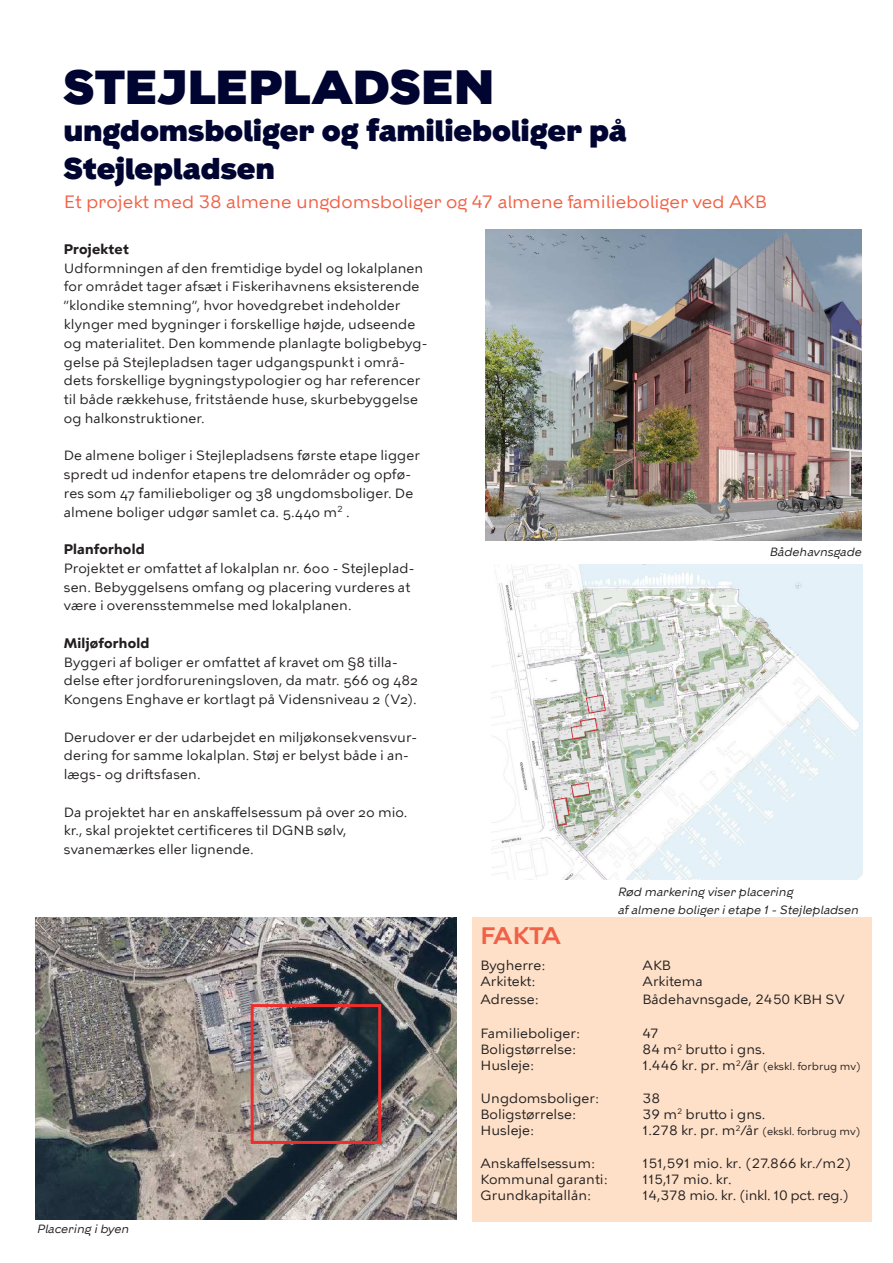
<style>
.page{position:relative;width:893px;height:1263px;background:#fff}
.page>*{position:absolute;margin:0;border:0;box-sizing:border-box;transform-origin:0 0}
.t1{font:900 48px "KBH";letter-spacing:.005em;color:#000431}
.t2{font:900 30px/37.5px "KBH";letter-spacing:.005em;color:#000431}
.t3{font:600 24px "KBH";letter-spacing:-.05em;color:#f16146}
.t4{font:18px "KBH";color:#f16146}
.t5{font:13.5px/18.8px "KBH Tekst";letter-spacing:.005em;color:#231f20}
.t6{font:700 13.5px "KBH Tekst";letter-spacing:.015em;color:#231f20}
.t7{font:13.5px "KBH Tekst";letter-spacing:-.02em;color:#231f20}
.t8{font:italic 12px/18px "KBH";color:#231f20}
.t9{font:10.5px "KBH Tekst";color:#231f20}
.s1{font-size:13.5px}
</style>
<div class="page">
<div style="left:472px;top:918px;width:399px;height:304px;background:#fde0c7"></div>
<img style="left:486px;top:230px;width:376px;height:311px">
<img style="left:492px;top:564px;width:370px;height:315px">
<svg style="left:571px;top:695px;width:35px;height:45px;background:#cbc0bb"></svg>
<svg style="left:553px;top:782px;width:37px;height:44px;background:#c3beb4"></svg>
<img style="left:35px;top:918px;width:421px;height:302px">
<div style="left:251px;top:1004px;width:130px;height:140px;border:3px solid #ee2e2c"></div>
<h1 class="t1" style="left:64px;top:67px;width:432px">STEJLEPLADSEN</h1>
<h2 class="t2" style="left:64px;top:115px;width:564px">ungdomsboliger og familieboliger på<br>Stejlepladsen</h2>
<h3 class="t4" style="left:64px;top:193px;width:705px">Et projekt med 38 almene ungdomsboliger og 47 almene familieboliger ved AKB</h3>
<p class="t6" style="left:64px;top:244px;width:67px">Projektet</p>
<p class="t5" style="left:64px;top:258px;width:365px">Udformningen af den fremtidige bydel og lokalplanen for området tager afsæt i Fiskerihavnens eksisterende ”klondike stemning”, hvor hovedgrebet indeholder klynger med bygninger i forskellige højde, udseende og materialitet. Den kommende planlagte boligbebyg&shy;gelse på Stejlepladsen tager udgangspunkt i områ&shy;dets forskellige bygningstypologier og har referencer til både rækkehuse, fritstående huse, skurbebyggelse og halkonstruktioner.</p>
<p class="t5" style="left:64px;top:446px;width:358px">De almene boliger i Stejlepladsens første etape ligger spredt ud indenfor etapens tre delområder og opfø&shy;res som 47 familieboliger og 38 ungdomsboliger. De almene boliger udgør samlet ca. 5.440 m<sup>2</sup> .</p>
<p class="t6" style="left:64px;top:544px;width:82px">Planforhold</p>
<p class="t5" style="left:64px;top:558px;width:352px">Projektet er omfattet af lokalplan nr. 600 - Stejleplad&shy;sen. Bebyggelsens omfang og placering vurderes at være i overensstemmelse med lokalplanen.</p>
<p class="t6" style="left:64px;top:637px;width:87px">Miljøforhold</p>
<p class="t5" style="left:64px;top:652px;width:356px">Byggeri af boliger er omfattet af kravet om §8 tilla&shy;delse efter jordforureningsloven, da matr. 566 og 482<br>Kongens Enghave er kortlagt på Vidensniveau 2 (V2).</p>
<p class="t5" style="left:64px;top:727px;width:355px">Derudover er der udarbejdet en miljøkonsekvensvur&shy;dering for samme lokalplan. Støj er belyst både i an&shy;lægs- og driftsfasen.</p>
<p class="t5" style="left:64px;top:802px;width:345px">Da projektet har en anskaffelsessum på over 20 mio. kr., skal projektet certificeres til DGNB sølv, svanemærkes eller lignende.</p>
<p class="t8" style="left:37px;top:1221px;width:94px">Placering i byen</p>
<p class="t8" style="left:770px;top:544px;width:94px">Bådehavnsgade</p>
<p class="t8" style="left:618px;top:884px;width:242px">Rød markering viser placering<br>af almene boliger i etape 1 - Stejlepladsen</p>
<h3 class="t3" style="left:480px;top:922px;width:82px">FAKTA</h3>
<p class="t5" style="left:480px;top:955px;width:66px">Bygherre:</p>
<p class="t5" style="left:642px;top:955px;width:30px">AKB</p>
<p class="t5" style="left:480px;top:971px;width:56px">Arkitekt:</p>
<p class="t5" style="left:642px;top:971px;width:62px">Arkitema</p>
<p class="t5" style="left:480px;top:989px;width:59px">Adresse:</p>
<p class="t5" style="left:642px;top:989px;width:204px">Bådehavnsgade, 2450 KBH SV</p>
<p class="t5" style="left:480px;top:1024px;width:101px">Familieboliger:</p>
<p class="t5" style="left:642px;top:1024px;width:18px">47</p>
<p class="t5" style="left:480px;top:1040px;width:97px">Boligstørrelse:</p>
<p class="t5" style="left:642px;top:1040px;width:124px">84 m<sup>2</sup> brutto i gns.</p>
<p class="t5" style="left:480px;top:1056px;width:55px">Husleje:</p>
<p class="t9" style="left:642px;top:1060px;width:220px"><span class="s1">1.446 kr. pr. m</span><sup>2</sup><span class="s1">/år</span> (ekskl. forbrug mv)</p>
<p class="t5" style="left:480px;top:1088px;width:120px">Ungdomsboliger:</p>
<p class="t5" style="left:642px;top:1088px;width:19px">38</p>
<p class="t5" style="left:480px;top:1105px;width:97px">Boligstørrelse:</p>
<p class="t5" style="left:642px;top:1105px;width:124px">39 m<sup>2</sup> brutto i gns.</p>
<p class="t5" style="left:480px;top:1121px;width:55px">Husleje:</p>
<p class="t9" style="left:642px;top:1125px;width:220px"><span class="s1">1.278 kr. pr. m</span><sup>2</sup><span class="s1">/år</span> (ekskl. forbrug mv)</p>
<p class="t5" style="left:480px;top:1153px;width:116px">Anskaffelsessum:</p>
<p class="t5" style="left:642px;top:1153px;width:211px">151,591 mio. kr. (27.866 kr./m2)</p>
<p class="t5" style="left:480px;top:1169px;width:128px">Kommunal garanti:</p>
<p class="t5" style="left:642px;top:1169px;width:91px">115,17 mio. kr.</p>
<p class="t5" style="left:480px;top:1186px;width:112px">Grundkapitallån:</p>
<p class="t7" style="left:642px;top:1187px;width:208px">14,378 mio. kr. (inkl. 10 pct. reg.)</p>
</div>
